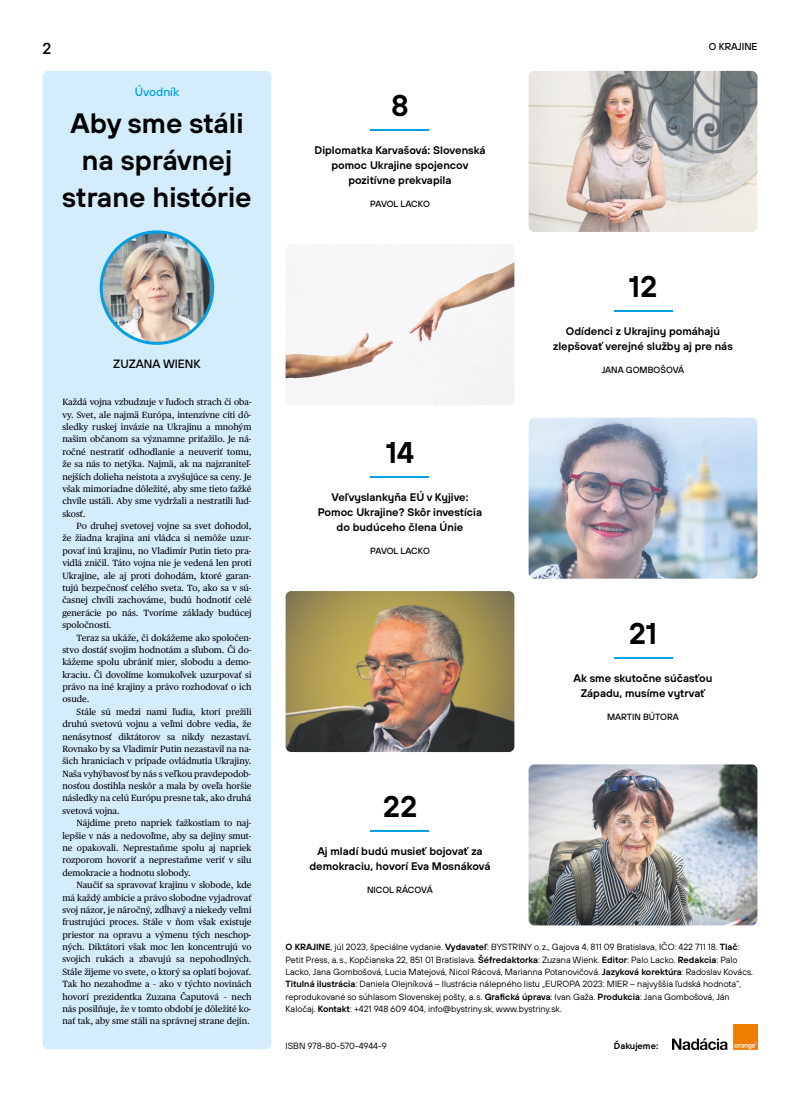
<style>
.page{position:relative;width:800px;height:1106px;background:#fff}
.page>*{position:absolute;margin:0;border:0;box-sizing:border-box;transform-origin:0 0}
.t1{font:600 30px "TT Hoves";color:#000}
.t2{font:600 28px/37.1px "TT Hoves";color:#000;text-align:center}
.t3{font:500 16px "TT Hoves";color:#000}
.t4{font:500 12px "TT Hoves";color:#000}
.t5{font:500 12px "TT Hoves";color:#009fe3}
.t6{font:600 11px/15px "TT Hoves";color:#000;text-align:center}
.t7{font:500 10px "TT Hoves";color:#000}
.t8{font:9px/12.4px "Publico Text";color:#000;text-align:justify}
.t9{font:9px/12.4px "TT Hoves";color:#000}
.t10{font:500 9px "TT Hoves";color:#000}
.t11{font:500 9px "TT Hoves";letter-spacing:-.02em;color:#000}
.t12{font:600 9px "TT Hoves";color:#000}
.s1{font-weight:600}
</style>
<div class="page">
<div style="left:43px;top:71px;width:228px;height:978px;background:#d4edfc;border-radius:6px"></div>
<img style="left:100px;top:230px;width:114px;height:115px">
<img style="left:672px;top:1024px;width:85px;height:25px">
<hr style="left:370px;top:130px;width:59px;height:1px;background:#009fe3">
<hr style="left:613px;top:657px;width:59px;height:1px;background:#009fe3">
<hr style="left:613px;top:310px;width:59px;height:1px;background:#009fe3">
<hr style="left:370px;top:830px;width:59px;height:1px;background:#009fe3">
<hr style="left:370px;top:476px;width:59px;height:1px;background:#009fe3">
<img style="left:528px;top:417px;width:229px;height:161px">
<img style="left:528px;top:71px;width:229px;height:161px">
<img style="left:285px;top:591px;width:229px;height:161px">
<img style="left:285px;top:245px;width:229px;height:160px">
<img style="left:528px;top:764px;width:229px;height:161px">
<h3 class="t3" style="left:43px;top:38px;width:10px">2</h3>
<p class="t7" style="left:708px;top:40px;width:50px">O KRAJINE</p>
<h3 class="t5" style="left:135px;top:84px;width:46px">Úvodník</h3>
<h2 class="t2" style="left:62px;top:104px;width:191px">Aby sme stáli na správnej strane histórie</h2>
<h3 class="t4" style="left:113px;top:356px;width:89px">ZUZANA WIENK</h3>
<p class="t8" style="left:62px;top:395px;width:190px">Každá vojna vzbudzuje v ľuďoch strach či oba&shy;vy. Svet, ale najmä Európa, intenzívne cíti dô&shy;sledky ruskej invázie na Ukrajinu a mnohým našim občanom sa významne priťažilo. Je ná&shy;ročné nestratiť odhodlanie a neuveriť tomu, že sa nás to netýka. Najmä, ak na najzraniteľ&shy;nejších dolieha neistota a zvyšujúce sa ceny. Je však mimoriadne dôležité, aby sme tieto ťažké chvíle ustáli. Aby sme vydržali a nestratili ľud&shy;skosť.</p>
<p class="t8" style="left:62px;top:519px;width:190px;text-indent:14px">Po druhej svetovej vojne sa svet dohodol, že žiadna krajina ani vládca si nemôže uzur&shy;povať inú krajinu, no Vladimír Putin tieto pra&shy;vidlá zničil. Táto vojna nie je vedená len proti Ukrajine, ale aj proti dohodám, ktoré garan&shy;tujú bezpečnosť celého sveta. To, ako sa v sú&shy;časnej chvíli zachováme, budú hodnotiť celé generácie po nás. Tvoríme základy budúcej spoločnosti.</p>
<p class="t8" style="left:62px;top:630px;width:190px;text-indent:14px">Teraz sa ukáže, či dokážeme ako spoločen&shy;stvo dostáť svojim hodnotám a sľubom. Či do&shy;kážeme spolu ubrániť mier, slobodu a demo&shy;kraciu. Či dovolíme komukoľvek uzurpovať si právo na iné krajiny a právo rozhodovať o ich osude.</p>
<p class="t8" style="left:62px;top:705px;width:190px;text-indent:14px">Stále sú medzi nami ľudia, ktorí prežili druhú svetovú vojnu a veľmi dobre vedia, že nenásytnosť diktátorov sa nikdy nezastaví.<br>Rovnako by sa Vladimír Putin nezastavil na na&shy;šich hraniciach v prípade ovládnutia Ukrajiny.<br>Naša vyhýbavosť by nás s veľkou pravdepodob&shy;nosťou dostihla neskôr a mala by oveľa horšie následky na celú Európu presne tak, ako druhá svetová vojna.</p>
<p class="t8" style="left:62px;top:816px;width:190px;text-indent:14px">Nájdime preto napriek ťažkostiam to naj&shy;lepšie v nás a nedovoľme, aby sa dejiny smut&shy;ne opakovali. Neprestaňme spolu aj napriek rozporom hovoriť a neprestaňme veriť v silu demokracie a hodnotu slobody.</p>
<p class="t8" style="left:62px;top:878px;width:190px;text-indent:14px">Naučiť sa spravovať krajinu v slobode, kde má každý ambície a právo slobodne vyjadrovať svoj názor, je náročný, zdĺhavý a niekedy veľmi frustrujúci proces. Stále v ňom však existuje priestor na opravu a výmenu tých neschop&shy;ných. Diktátori však moc len koncentrujú vo svojich rukách a zbavujú sa nepohodlných.<br>Stále žijeme vo svete, o ktorý sa oplatí bojovať.<br>Tak ho nezahoďme a – ako v týchto novinách hovorí prezidentka Zuzana Čaputová – nech nás posilňuje, že v tomto období je dôležité ko&shy;nať tak, aby sme stáli na správnej strane dejín.</p>
<h1 class="t1" style="left:391px;top:86px;width:19px">8</h1>
<p class="t6" style="left:314px;top:142px;width:172px">Diplomatka Karvašová: Slovenská pomoc Ukrajine spojencov pozitívne prekvapila</p>
<p class="t11" style="left:370px;top:198px;width:61px">PAVOL LACKO</p>
<h1 class="t1" style="left:386px;top:433px;width:30px">14</h1>
<p class="t6" style="left:318px;top:489px;width:166px">Veľvyslankyňa EÚ v Kyjive:<br>Pomoc Ukrajine? Skôr investícia do budúceho člena Únie</p>
<p class="t11" style="left:370px;top:545px;width:61px">PAVOL LACKO</p>
<h1 class="t1" style="left:383px;top:787px;width:36px">22</h1>
<p class="t6" style="left:309px;top:843px;width:182px">Aj mladí budú musieť bojovať za demokraciu, hovorí Eva Mosnáková</p>
<p class="t10" style="left:367px;top:884px;width:67px">NICOL RÁCOVÁ</p>
<h1 class="t1" style="left:628px;top:267px;width:30px">12</h1>
<p class="t6" style="left:553px;top:323px;width:181px">Odídenci z Ukrajiny pomáhajú zlepšovať verejné služby aj pre nás</p>
<p class="t10" style="left:601px;top:364px;width:84px">JANA GOMBOŠOVÁ</p>
<h1 class="t1" style="left:628px;top:613px;width:30px">21</h1>
<p class="t6" style="left:573px;top:670px;width:140px">Ak sme skutočne súčasťou<br>Západu, musíme vytrvať</p>
<p class="t10" style="left:607px;top:711px;width:73px">MARTIN BÚTORA</p>
<p class="t9" style="left:285px;top:940px;width:469px"><span class="s1">O KRAJINE</span>, júl 2023, špeciálne vydanie. <span class="s1">Vydavateľ</span>: BYSTRINY o. z., Gajova 4, 811 09 Bratislava, IČO: 422 711 18. <span class="s1">Tlač</span>:<br>Petit Press, a. s., Kopčianska 22, 851 01 Bratislava. <span class="s1">Šéfredaktorka</span>: Zuzana Wienk. <span class="s1">Editor</span>: Palo Lacko. <span class="s1">Redakcia</span>: Palo Lacko, Jana Gombošová, Lucia Matejová, Nicol Rácová, Marianna Potanovičová. <span class="s1">Jazyková korektúra</span>: Radoslav Kovács.<br><span class="s1">Titulná ilustrácia</span>: Daniela Olejníková – Ilustrácia nálepného listu „EUROPA 2023: MIER – najvyššia ľudská hodnota“, reprodukované so súhlasom Slovenskej pošty, a. s. <span class="s1">Grafická úprava</span>: Ivan Gaža. <span class="s1">Produkcia</span>: Jana Gombošová, Ján Kaločaj. <span class="s1">Kontakt</span>: +421 948 609 404, info@bystriny.sk, www.bystriny.sk.</p>
<p class="t9" style="left:285px;top:1039px;width:103px">ISBN 978-80-570-4944-9</p>
<p class="t12" style="left:614px;top:1040px;width:46px">Ďakujeme:</p>
</div>
